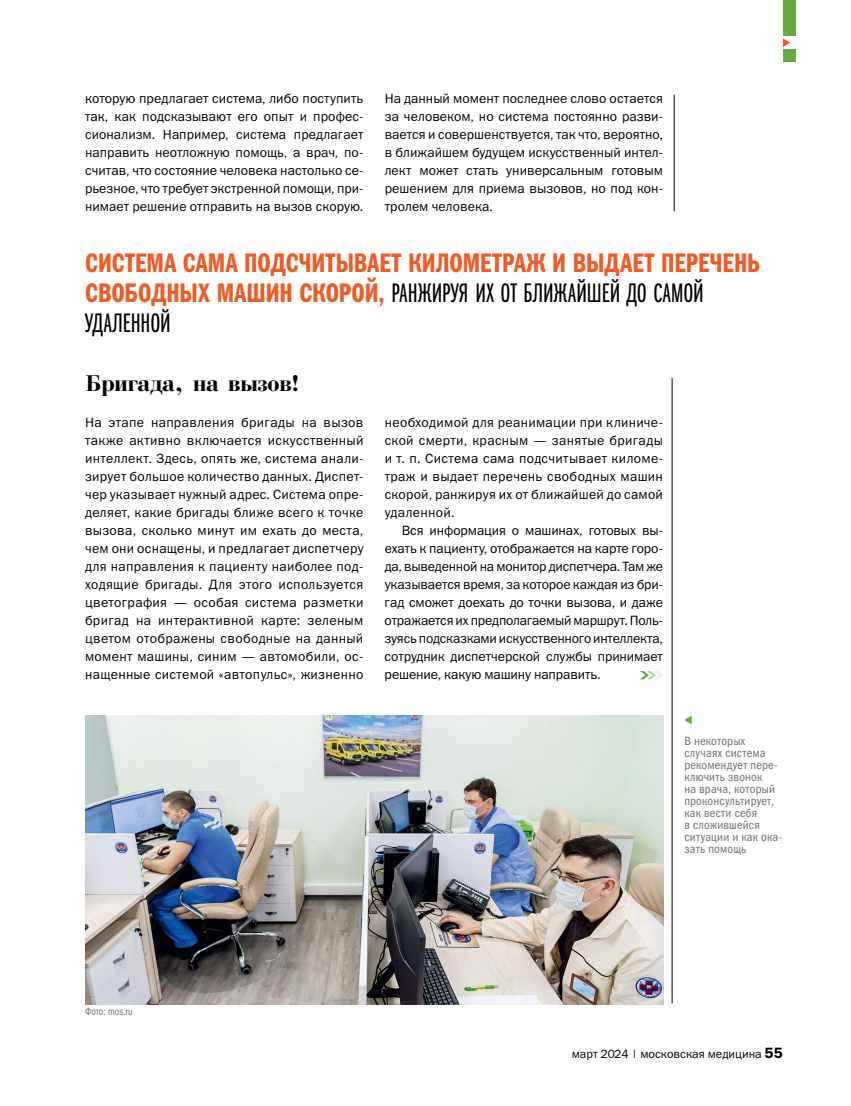
<style>
.page{position:relative;width:851px;height:1106px;background:#fff}
.page>*{position:absolute;margin:0;border:0;box-sizing:border-box;transform-origin:0 0}
.t1{font:27px/30px "Franklin Gothic Book X Cmp ITC";letter-spacing:.005em;color:#000}
.t2{font:27px "Franklin Gothic Demi Cmp ITC";letter-spacing:.005em;color:#f15a22}
.t3{font:24px "Bodoni Bold Cyrillic";letter-spacing:-.01em;color:#000}
.t4{font:13.5px/18px "Franklin Gothic Book ITC";letter-spacing:.005em;color:#000;text-align:justify}
.t5{font:12px/12px "Franklin Gothic Book Cond ITC";letter-spacing:.015em;color:#6d6e71}
.t6{font:12px "Franklin Gothic Book ITC";color:#000}
.t7{font:10.5px "Franklin Gothic Book Cond ITC";color:#6d6e71;scale:.9 1}
.s1{font-family:"Franklin Gothic Demi Cmp ITC";color:#f15a22}
.s2{font-family:"Franklin Gothic Demi ITC";font-size:15px}
</style>
<div class="page">
<hr style="left:671px;top:378px;width:1px;height:625px;background:#000">
<hr style="left:673px;top:95px;width:1px;height:116px;background:#000">
<img style="left:85px;top:715px;width:578px;height:289px">
<svg style="left:684px;top:716px;width:7px;height:8px"></svg>
<svg style="left:640px;top:671px;width:23px;height:8px"></svg>
<div style="left:782px;top:0;width:13px;height:62px;background:#64aa3c"></div>
<div style="left:782px;top:36px;width:13px;height:13px;background:#fff"></div>
<svg style="left:782px;top:38px;width:8px;height:9px"></svg>
<p class="t4" style="left:85px;top:89px;width:280px">которую предлагает система, либо поступить так, как подсказывают его опыт и профес&shy;сионализм. Например, система предлагает направить неотложную помощь, а врач, по&shy;считав, что состояние человека настолько се&shy;рьезное, что требует экстренной помощи, при&shy;нимает решение отправить на вызов скорую.</p>
<p class="t4" style="left:384px;top:89px;width:280px">На данный момент последнее слово остается за человеком, но система постоянно разви&shy;вается и совершенствуется, так что, вероятно, в ближайшем будущем искусственный интел&shy;лект может стать универсальным готовым решением для приема вызовов, но под кон&shy;тролем человека.</p>
<h1 class="t2" style="left:85px;top:247px;width:676px">СИСТЕМА САМА ПОДСЧИТЫВАЕТ КИЛОМЕТРАЖ И ВЫДАЕТ ПЕРЕЧЕНЬ</h1>
<h1 class="t1" style="left:85px;top:278px;width:620px"><span class="s1">СВОБОДНЫХ МАШИН СКОРОЙ,</span> РАНЖИРУЯ ИХ ОТ БЛИЖАЙШЕЙ ДО САМОЙ<br>УДАЛЕННОЙ</h1>
<h2 class="t3" style="left:85px;top:371px;width:216px">Бригада, на вызов!</h2>
<p class="t4" style="left:85px;top:413px;width:280px">На этапе направления бригады на вызов также активно включается искусственный интеллект. Здесь, опять же, система анали&shy;зирует большое количество данных. Диспет&shy;чер указывает нужный адрес. Система опре&shy;деляет, какие бригады ближе всего к точке вызова, сколько минут им ехать до места, чем они оснащены, и предлагает диспетчеру для направления к пациенту наиболее под&shy;ходящие бригады. Для этого используется цветография — особая система разметки бригад на интерактивной карте: зеленым цветом отображены свободные на данный момент машины, синим — автомобили, ос&shy;нащенные системой «автопульс», жизненно</p>
<p class="t4" style="left:384px;top:413px;width:280px">необходимой для реанимации при клиниче&shy;ской смерти, красным — занятые бригады и т. п. Система сама подсчитывает киломе&shy;траж и выдает перечень свободных машин скорой, ранжируя их от ближайшей до самой удаленной.</p>
<p class="t4" style="left:384px;top:521px;width:280px;text-indent:17px">Вся информация о машинах, готовых вы&shy;ехать к пациенту, отображается на карте горо&shy;да, выведенной на монитор диспетчера. Там же указывается время, за которое каждая из бри&shy;гад сможет доехать до точки вызова, и даже отражается их предполагаемый маршрут. Поль&shy;зуясь подсказками искусственного интеллекта, сотрудник диспетчерской службы принимает решение, какую машину направить.</p>
<p class="t5" style="left:684px;top:735px;width:99px">В некоторых случаях система рекомендует пере&shy;ключить звонок<br>на врача, который проконсультирует, как вести себя<br>в сложившейся ситуации и как ока&shy;зать помощь</p>
<p class="t7" style="left:85px;top:1005px;width:54px">Фото: mos.ru</p>
<p class="t6" style="left:571px;top:1045px;width:213px">март 2024 | московская медицина <span class="s2">55</span></p>
</div>
